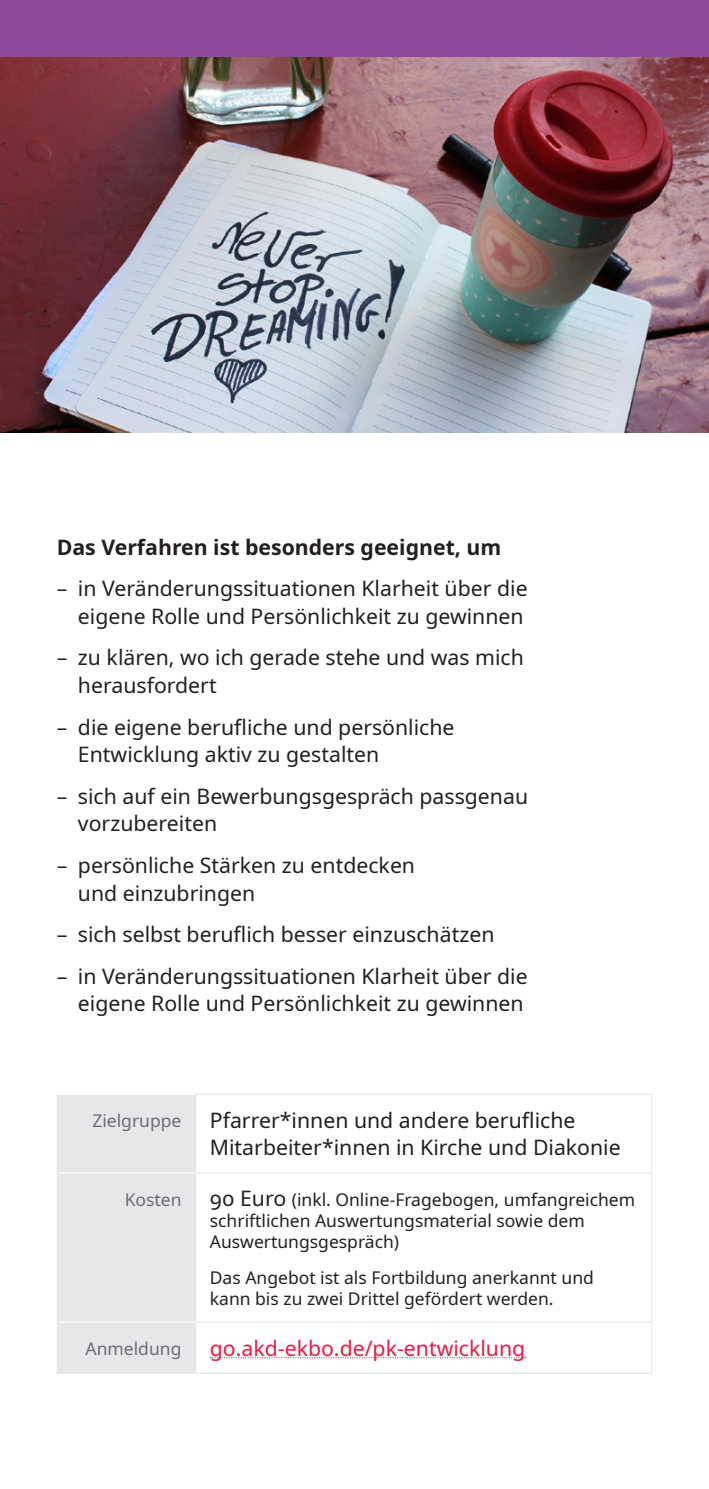
<style>
.page{position:relative;width:709px;height:1489px;background:#fff}
.page>*{position:absolute;margin:0;border:0;box-sizing:border-box;transform-origin:0 0}
.Text{font:21.25px/27.5px "Noto Sans";color:#231f20}
.Text-2{font:700 21.25px "Noto Sans";color:#231f20}
.Table_Text{font:21.25px "Noto Sans";color:#ed1845}
.Table_Text-2{font:17.5px/21px "Noto Sans";color:#231f20}
.Table_Title{font:17.5px "Noto Sans";color:#6c6d70}
.s1{font-size:21.25px}
</style>
<div class="page">
<img style="left:0;top:57px;width:709px;height:375px">
<div style="left:58px;top:1095px;width:137px;height:277px;background:#e6e7e9"></div>
<hr style="left:57px;top:1094px;width:1px;height:78px;background:#e6e7e9">
<hr style="left:195px;top:1093px;width:457px;height:1px;background:#e6e7e9">
<hr style="left:195px;top:1094px;width:1px;height:78px;background:#e6e7e9">
<hr style="left:651px;top:1094px;width:1px;height:78px;background:#e6e7e9">
<hr style="left:57px;top:1172px;width:1px;height:150px;background:#e6e7e9">
<hr style="left:195px;top:1172px;width:457px;height:1px;background:#e6e7e9">
<hr style="left:195px;top:1173px;width:1px;height:148px;background:#e6e7e9">
<hr style="left:651px;top:1173px;width:1px;height:148px;background:#e6e7e9">
<hr style="left:57px;top:1322px;width:1px;height:50px;background:#e6e7e9">
<hr style="left:195px;top:1321px;width:457px;height:1px;background:#e6e7e9">
<hr style="left:195px;top:1322px;width:1px;height:50px;background:#e6e7e9">
<hr style="left:651px;top:1322px;width:1px;height:50px;background:#e6e7e9">
<hr style="left:57px;top:1372px;width:139px;height:1px;background:#e6e7e9">
<hr style="left:196px;top:1372px;width:456px;height:1px;background:#e6e7e9">
<hr style="left:58px;top:1172px;width:137px;height:1px;background:#fff">
<hr style="left:58px;top:1321px;width:137px;height:1px;background:#fff">
<svg style="left:210px;top:1357px;width:316px;height:1px"></svg>
<div style="left:0;top:0;width:709px;height:57px;background:#8e499b"></div>
<p class="Text-2" style="left:57px;top:531px;width:446px">Das Verfahren ist besonders geeignet, um</p>
<p class="Text" style="left:57px;top:575px;width:472px;text-align:right">– in Veränderungssituationen Klarheit über die eigene Rolle und Persönlichkeit zu gewinnen</p>
<p class="Text" style="left:78px;top:644px;width:447px;text-indent:-21px">– zu klären, wo ich gerade stehe und was mich herausfordert</p>
<p class="Text" style="left:78px;top:713px;width:378px;text-indent:-21px">– die eigene berufliche und persönliche<br>Entwicklung aktiv zu gestalten</p>
<p class="Text" style="left:78px;top:782px;width:451px;text-indent:-21px">– sich auf ein Bewerbungsgespräch passgenau vorzubereiten</p>
<p class="Text" style="left:78px;top:852px;width:338px;text-indent:-21px">– persönliche Stärken zu entdecken und einzubringen</p>
<p class="Text" style="left:57px;top:921px;width:439px">– sich selbst beruflich besser einzuschätzen</p>
<p class="Text" style="left:57px;top:962px;width:472px;text-align:right">– in Veränderungssituationen Klarheit über die eigene Rolle und Persönlichkeit zu gewinnen</p>
<p class="Table_Title" style="left:92px;top:1108px;width:91px">Zielgruppe</p>
<p class="Text" style="left:210px;top:1106px;width:412px">Pfarrer*innen und andere berufliche<br>Mitarbeiter*innen in Kirche und Diakonie</p>
<p class="Table_Title" style="left:125px;top:1187px;width:58px">Kosten</p>
<p class="Table_Text-2" style="left:210px;top:1189px;width:427px"><span class="s1">90 Euro</span> (inkl. Online-Fragebogen, umfangreichem schriftlichen Auswertungsmaterial sowie dem<br>Auswertungsgespräch)</p>
<p class="Table_Text-2" style="left:210px;top:1266px;width:385px">Das Angebot ist als Fortbildung anerkannt und kann bis zu zwei Drittel gefördert werden.</p>
<p class="Table_Title" style="left:86px;top:1336px;width:97px">Anmeldung</p>
<p class="Table_Text" style="left:210px;top:1332px;width:317px">go.akd-ekbo.de/pk-entwicklung</p>
</div>
